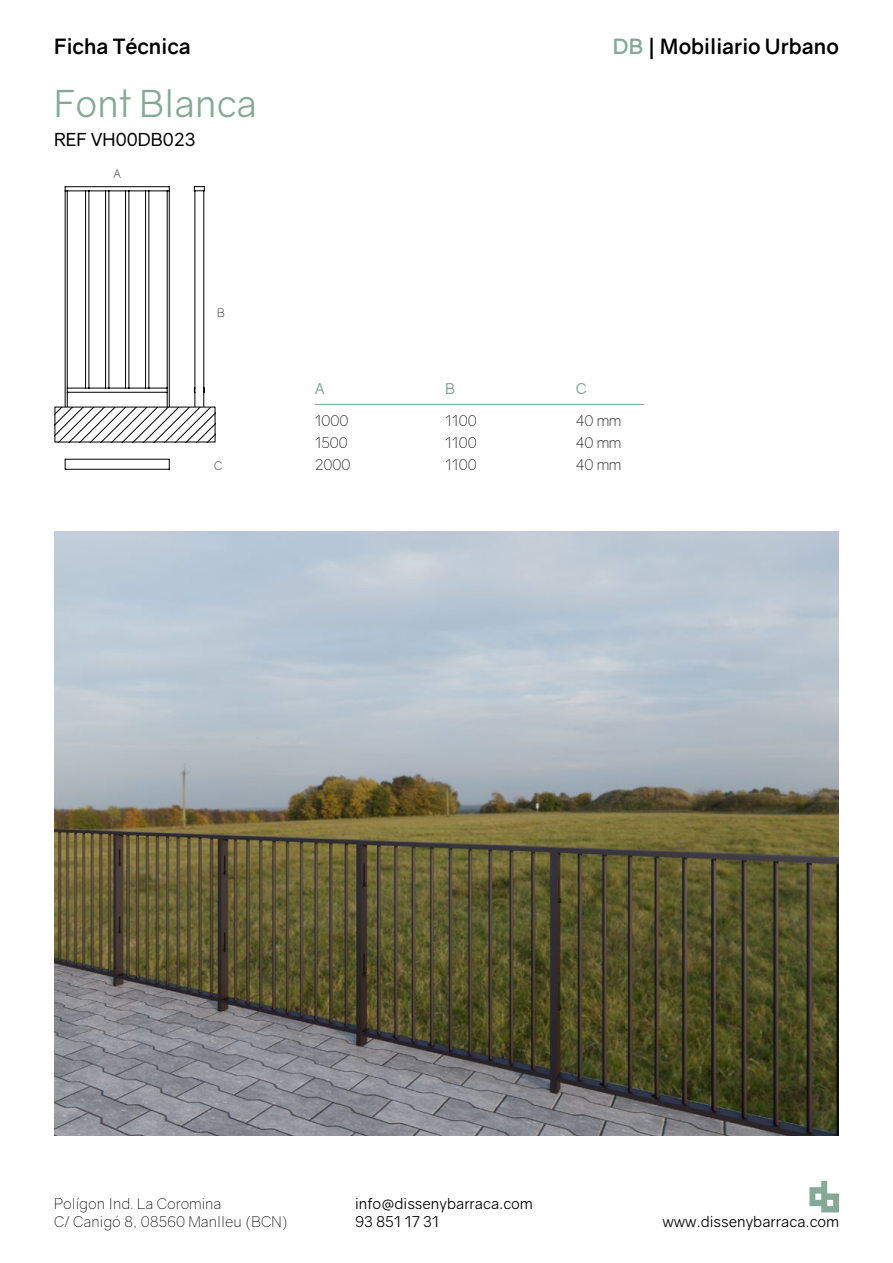
<style>
.page{position:relative;width:893px;height:1263px;background:#fff}
.page>*{position:absolute;margin:0;border:0;box-sizing:border-box;transform-origin:0 0}
.t1{font:37.5px "Gravity";color:#83aa97}
.t2{font:700 21px "Gravity";color:#000}
.t3{font:18px "Gravity";color:#000}
.t4{font:300 15px/21.6px "Gravity";color:#000}
.t5{font:15px/18px "Gravity";color:#000}
.t6{font:15px "Gravity";color:#83aa97}
.t7{font:300 12px "Gravity";color:#000}
.s1{color:#83aa97}
</style>
<div class="page">
<svg style="left:809px;top:1181px;width:30px;height:31px"></svg>
<img style="left:54px;top:531px;width:785px;height:604px">
<hr style="left:65px;top:191px;width:1px;height:250px;background:#000">
<hr style="left:67px;top:392px;width:1px;height:49px;background:#000">
<hr style="left:67px;top:191px;width:1px;height:197px;background:#000">
<hr style="left:65px;top:186px;width:104px;height:1px;background:#000">
<hr style="left:167px;top:191px;width:1px;height:197px;background:#000">
<hr style="left:167px;top:392px;width:1px;height:49px;background:#000">
<hr style="left:169px;top:191px;width:1px;height:250px;background:#000">
<hr style="left:145px;top:191px;width:1px;height:197px;background:#000">
<hr style="left:148px;top:191px;width:1px;height:197px;background:#000">
<hr style="left:125px;top:191px;width:1px;height:197px;background:#000">
<hr style="left:128px;top:191px;width:1px;height:197px;background:#000">
<hr style="left:67px;top:392px;width:100px;height:1px;background:#000">
<hr style="left:105px;top:191px;width:1px;height:197px;background:#000">
<hr style="left:109px;top:191px;width:1px;height:197px;background:#000">
<hr style="left:85px;top:191px;width:1px;height:197px;background:#000">
<hr style="left:89px;top:191px;width:1px;height:197px;background:#000">
<svg style="left:65px;top:187px;width:105px;height:4px"></svg>
<svg style="left:67px;top:388px;width:101px;height:4px"></svg>
<hr style="left:195px;top:392px;width:1px;height:49px;background:#000">
<hr style="left:203px;top:392px;width:1px;height:49px;background:#000">
<svg style="left:194px;top:186px;width:11px;height:5px"></svg>
<hr style="left:195px;top:191px;width:1px;height:197px;background:#000">
<hr style="left:203px;top:191px;width:1px;height:197px;background:#000">
<hr style="left:65px;top:459px;width:104px;height:1px;background:#000">
<hr style="left:65px;top:469px;width:104px;height:1px;background:#000">
<svg style="left:57px;top:409px;width:156px;height:31px"></svg>
<hr style="left:315px;top:404px;width:329px;height:1px;background:#83aa97">
<h2 class="t2" style="left:54px;top:33px;width:138px">Ficha Técnica</h2>
<h2 class="t2" style="left:613px;top:33px;width:228px"><span class="s1">DB</span> | Mobiliario Urbano</h2>
<h1 class="t1" style="left:54px;top:80px;width:204px">Font Blanca</h1>
<p class="t3" style="left:54px;top:128px;width:143px">REF VH00DB023</p>
<p class="t7" style="left:114px;top:167px;width:9px">A</p>
<p class="t7" style="left:217px;top:305px;width:9px">B</p>
<p class="t7" style="left:214px;top:458px;width:10px">C</p>
<p class="t6" style="left:315px;top:379px;width:11px">A</p>
<p class="t4" style="left:315px;top:410px;width:37px">1000<br>1500<br>2000</p>
<p class="t6" style="left:445px;top:379px;width:12px">B</p>
<p class="t4" style="left:445px;top:410px;width:33px;text-align:justify">1100<br>1100<br>1100</p>
<p class="t6" style="left:576px;top:379px;width:13px">C</p>
<p class="t4" style="left:576px;top:410px;width:47px;text-align:justify">40 mm 40 mm 40 mm</p>
<p class="t4" style="left:54px;top:1195px;width:235px;line-height:18px">Polígon Ind. La Coromina<br>C/ Canigó 8, 08560 Manlleu (BCN)</p>
<p class="t5" style="left:355px;top:1195px;width:179px">info@dissenybarraca.com<br>93 851 17 31</p>
<p class="t5" style="left:662px;top:1213px;width:178px">www.dissenybarraca.com</p>
</div>
